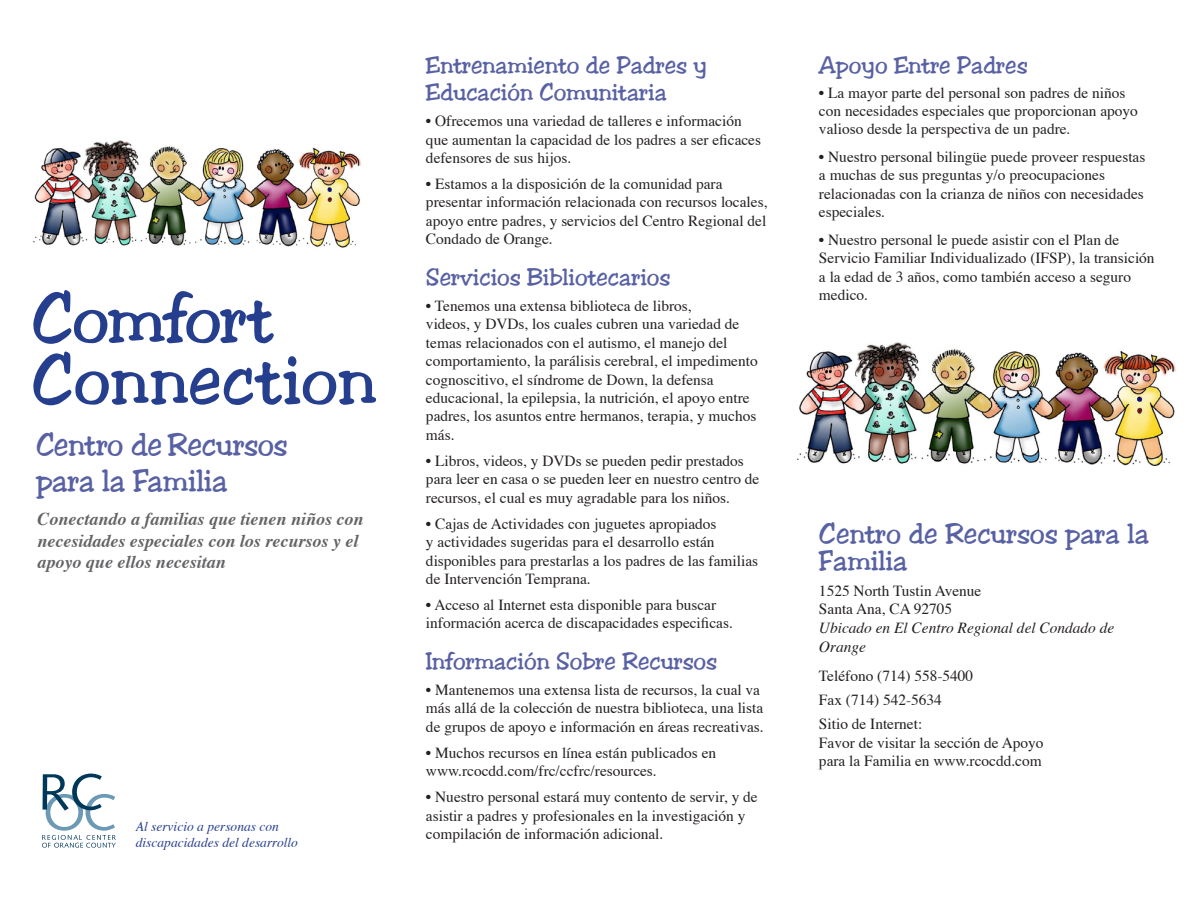
<style>
.page{position:relative;width:1188px;height:918px;background:#fff}
.page>*{position:absolute;margin:0;border:0;box-sizing:border-box;transform-origin:0 0}
.t1{font:70.5px/61.5px "Splash";color:#253f8e}
.t2{font:31.5px/36px "Splash";letter-spacing:-.01em;color:#5861a3}
.t3{font:28.5px/27px "Splash";color:#5861a3}
.t4{font:24px/27px "Splash";color:#5861a3}
.t5{font:italic 700 18px/21.6px "Times";color:#636366}
.t6{font:15.3px/18.5px "Times";color:#231f20}
.t7{font:italic 15.3px/18.8px "Times";color:#231f20}
.t8{font:italic 13.5px/16.2px "Times";color:#253f8e}
</style>
<div class="page">
<img style="left:33px;top:140px;width:329px;height:108px">
<svg style="left:42px;top:774px;width:74px;height:74px"></svg>
<img style="left:797px;top:342px;width:379px;height:124px">
<h1 class="t1" style="left:32px;top:290px;width:346px">Comfort<br>Connection</h1>
<h2 class="t2" style="left:36px;top:427px;width:253px">Centro de Recursos para la Familia</h2>
<p class="t5" style="left:38px;top:507px;width:328px">Conectando a familias que tienen niños con necesidades especiales con los recursos y el apoyo que ellos necesitan</p>
<p class="t8" style="left:136px;top:817px;width:164px">Al servicio a personas con discapacidades del desarrollo</p>
<h3 class="t4" style="left:426px;top:52px;width:283px">Entrenamiento de Padres y<br>Educación Comunitaria</h3>
<p class="t6" style="left:426px;top:110px;width:337px">• Ofrecemos una variedad de talleres e información que aumentan la capacidad de los padres a ser eficaces defensores de sus hijos.</p>
<p class="t6" style="left:426px;top:173px;width:343px">• Estamos a la disposición de la comunidad para presentar información relacionada con recursos locales, apoyo entre padres, y servicios del Centro Regional del Condado de Orange.</p>
<h3 class="t4" style="left:426px;top:264px;width:246px">Servicios Bibliotecarios</h3>
<p class="t6" style="left:426px;top:295px;width:333px">• Tenemos una extensa biblioteca de libros,<br>videos, y DVDs, los cuales cubren una variedad de temas relacionados con el autismo, el manejo del comportamiento, la parálisis cerebral, el impedimento cognoscitivo, el síndrome de Down, la defensa educacional, la epilepsia, la nutrición, el apoyo entre padres, los asuntos entre hermanos, terapia, y muchos más.</p>
<p class="t6" style="left:426px;top:450px;width:335px">• Libros, videos, y DVDs se pueden pedir prestados para leer en casa o se pueden leer en nuestro centro de recursos, el cual es muy agradable para los niños.</p>
<p class="t6" style="left:426px;top:513px;width:334px">• Cajas de Actividades con juguetes apropiados<br>y actividades sugeridas para el desarrollo están disponibles para prestarlas a los padres de las familias de Intervención Temprana.</p>
<p class="t6" style="left:426px;top:594px;width:308px">• Acceso al Internet esta disponible para buscar información acerca de discapacidades especificas.</p>
<h3 class="t4" style="left:426px;top:648px;width:292px">Información Sobre Recursos</h3>
<p class="t6" style="left:426px;top:679px;width:339px">• Mantenemos una extensa lista de recursos, la cual va más allá de la colección de nuestra biblioteca, una lista de grupos de apoyo e información en áreas recreativas.</p>
<p class="t6" style="left:426px;top:742px;width:292px">• Muchos recursos en línea están publicados en www.rcocdd.com/frc/ccfrc/resources.</p>
<p class="t6" style="left:426px;top:786px;width:333px">• Nuestro personal estará muy contento de servir, y de asistir a padres y profesionales en la investigación y compilación de información adicional.</p>
<h3 class="t4" style="left:819px;top:52px;width:210px">Apoyo Entre Padres</h3>
<p class="t6" style="left:819px;top:82px;width:320px">• La mayor parte del personal son padres de niños con necesidades especiales que proporcionan apoyo valioso desde la perspectiva de un padre.</p>
<p class="t6" style="left:819px;top:146px;width:328px">• Nuestro personal bilingüe puede proveer respuestas a muchas de sus preguntas y/o preocupaciones relacionadas con la crianza de niños con necesidades especiales.</p>
<p class="t6" style="left:819px;top:229px;width:337px">• Nuestro personal le puede asistir con el Plan de Servicio Familiar Individualizado (IFSP), la transición a la edad de 3 años, como también acceso a seguro medico.</p>
<h3 class="t3" style="left:819px;top:521px;width:332px">Centro de Recursos para la<br>Familia</h3>
<p class="t6" style="left:819px;top:580px;width:164px">1525 North Tustin Avenue<br>Santa Ana, CA 92705</p>
<p class="t7" style="left:819px;top:618px;width:297px">Ubicado en El Centro Regional del Condado de<br>Orange</p>
<p class="t6" style="left:819px;top:662px;width:156px;line-height:24px">Teléfono (714) 558-5400<br>Fax (714) 542-5634<br>Sitio de Internet:</p>
<p class="t6" style="left:819px;top:732px;width:226px">Favor de visitar la sección de Apoyo para la Familia en www.rcocdd.com</p>
</div>
